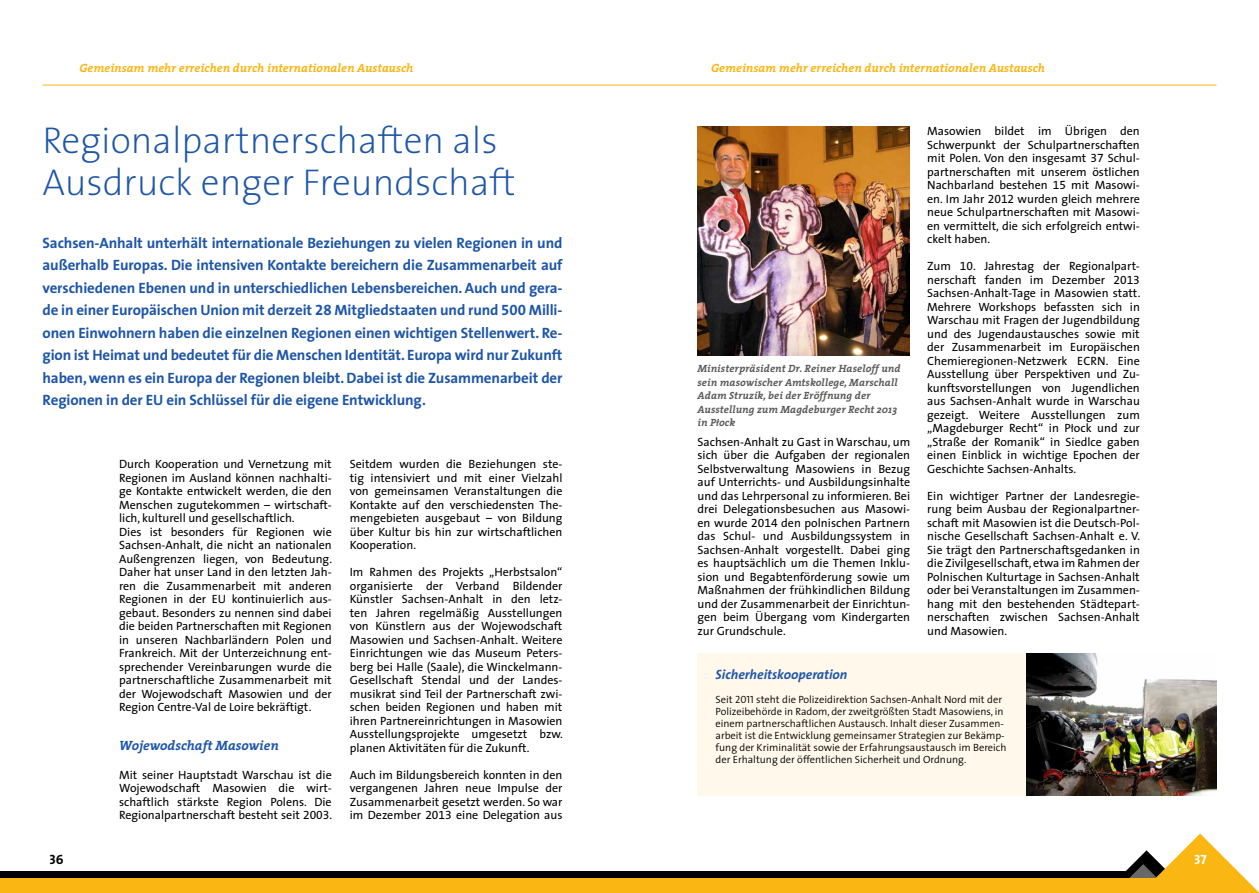
<style>
.page{position:relative;width:1259px;height:893px;background:#fff}
.page>*{position:absolute;margin:0;border:0;box-sizing:border-box;transform-origin:0 0}
.t1{font:200 37.5px/42px "The Sans";color:#1e56a8}
.t2{font:700 15px/22.5px "The Sans";letter-spacing:-.01em;color:#1e56a8;text-align:justify}
.t3{font:italic 700 13.5px "The Sans";color:#1e56a8}
.t4{font:italic 700 13.5px "The Serif";color:#1e56a8}
.t5{font:13.5px "The Sans Bold Caps";color:#000}
.t6{font:13.5px "The Sans Bold Caps";color:#fff}
.t7{font:12px/13.5px "The Sans";color:#000;text-align:justify}
.t8{font:italic 700 12px "The Serif";color:#fab613}
.t9{font:300 10.5px/12px "The Sans";color:#000}
.t10{font:italic 700 10.5px/13.5px "The Serif";letter-spacing:.005em;color:#5b5b5a}
.s1{font-family:"The Sans Bold Expert";font-weight:400}
.s2{font-family:"The Sans Expert"}
.s3{font-family:"Calibri"}
.s4{font-family:"The Sans Semi Light Caps";font-weight:400}
</style>
<div class="page">
<hr style="left:43px;top:85px;width:1173px;height:1px;background:#fab613">
<div style="left:0;top:871px;width:1221px;height:22px;background:#000"></div>
<svg style="left:1126px;top:833px;width:133px;height:60px"></svg>
<div style="left:0;top:878px;width:1221px;height:15px;background:#fab613"></div>
<img style="left:697px;top:126px;width:212px;height:230px">
<div style="left:697px;top:653px;width:519px;height:143px;background:#fff8eb"></div>
<img style="left:1026px;top:653px;width:190px;height:143px">
<p class="t8" style="left:80px;top:58px;width:335px">Gemeinsam mehr erreichen durch internationalen Austausch</p>
<p class="t8" style="left:711px;top:58px;width:335px">Gemeinsam mehr erreichen durch internationalen Austausch</p>
<h1 class="t1" style="left:43px;top:118px;width:474px">Regionalpartnerschaften als<br>Ausdruck enger Freundschaft</h1>
<p class="t2" style="left:43px;top:231px;width:522px">Sachsen-Anhalt unterhält internationale Beziehungen zu vielen Regionen in und außerhalb Europas. Die intensiven Kontakte bereichern die Zusammenarbeit auf verschiedenen Ebenen und in unterschiedlichen Lebensbereichen. Auch und gera&shy;de in einer Europäischen Union mit derzeit <span class="s1">28</span> Mitgliedstaaten und rund <span class="s1">500</span> Milli&shy;onen Einwohnern haben die einzelnen Regionen einen wichtigen Stellenwert. Re&shy;gion ist Heimat und bedeutet für die Menschen Identität. Europa wird nur Zukunft haben, wenn es ein Europa der Regionen bleibt. Dabei ist die Zusammenarbeit der Regionen in der EU ein Schlüssel für die eigene Entwicklung.</p>
<p class="t7" style="left:119px;top:457px;width:215px;text-align:left">Durch Kooperation und Vernetzung mit Regionen im Ausland können nachhalti&shy;ge Kontakte entwickelt werden, die den Menschen zugutekommen – wirtschaft&shy;lich, kulturell und gesellschaftlich.<br>Dies ist besonders für Regionen wie Sachsen-Anhalt, die nicht an nationalen Außengrenzen liegen, von Bedeutung.<br>Daher hat unser Land in den letzten Jah&shy;ren die Zusammenarbeit mit anderen Regionen in der EU kontinuierlich aus&shy;gebaut. Besonders zu nennen sind dabei die beiden Partnerschaften mit Regionen in unseren Nachbarländern Polen und Frankreich. Mit der U nterzeichnung ent&shy;sprechender Vereinbarungen wurde die partnerschaftliche Zusammenarbeit mit der Wojewodschaft Masowien und der Region Centre-Val de Loire bekräftigt.</p>
<p class="t4" style="left:119px;top:734px;width:161px">Wojewodschaft Masowien</p>
<p class="t7" style="left:119px;top:767px;width:215px">Mit seiner Hauptstadt Warschau ist die Wojewodschaft Masowien die wirt&shy;schaftlich stärkste Region Polens. Die Regionalpartnerschaft besteht seit <span class="s2">2003</span>.</p>
<p class="t7" style="left:350px;top:457px;width:214px">Seitdem wurden die Beziehungen ste&shy;tig intensiviert und mit einer Vielzahl von gemeinsamen Veranstaltungen die Kontakte auf den verschiedensten The&shy;mengebieten ausgebaut – von Bildung über Kultur bis hin zur wirtschaftlichen Kooperation.</p>
<p class="t7" style="left:350px;top:565px;width:215px">Im Rahmen des Projekts „Herbstsalon“ organisierte der Verband Bildender Künstler Sachsen-Anhalt in den letz&shy;ten Jahren regelmäßig Ausstellungen von Künstlern aus der Wojewodschaft Masowien und Sachsen-Anhalt. Weitere Einrichtungen wie das Museum Peters&shy;berg bei Halle (Saale), die Winckelmann-Gesellschaft Stendal und der Landes&shy;musikrat sind Teil der Partnerschaft zwi&shy;schen beiden Regionen und haben mit ihren Partnereinrichtungen in Masowien Ausstellungsprojekte umgesetzt bzw. planen Aktivitäten für die Zukunft.</p>
<p class="t7" style="left:350px;top:767px;width:214px">Auch im Bildungsbereich konnten in den vergangenen Jahren neue Impulse der Zusammenarbeit gesetzt werden. So war im Dezember <span class="s2">2013</span> eine Delegation aus</p>
<p class="t10" style="left:697px;top:362px;width:205px">Ministerpräsident Dr. Reiner Haseloff und sein masowischer Amtskollege, Marschall Adam Struzik, bei der Eröffnung der Ausstellung zum Magdeburger Recht 2013 in P<span class="s3">ł</span>ock</p>
<p class="t7" style="left:697px;top:434px;width:214px">Sachsen-Anhalt zu Gast in Warschau, um sich über die Aufgaben der regionalen Selbstverwaltung Masowiens in Bezug auf U nterrichts- und Ausbildungsinhalte und das Lehrpersonal zu informieren. Bei drei Delegationsbesuchen aus Masowi&shy;en wurde <span class="s2">2014</span> den polnischen Partnern das Schul- und Ausbildungssystem in Sachsen-Anhalt vorgestellt. Dabei ging es hauptsächlich um die Themen Inklu&shy;sion und Begabtenförderung sowie um Maßnahmen der frühkindlichen Bildung und der Zusammenarbeit der Einrichtun&shy;gen beim Übergang vom Kindergarten zur Grundschule.</p>
<p class="t7" style="left:927px;top:124px;width:214px">Masowien bildet im Übrigen den Schwerpunkt der Schulpartnerschaften mit Polen. Von den insgesamt <span class="s2">37</span> Schul&shy;partnerschaften mit unserem östlichen Nachbarland bestehen <span class="s2">15</span> mit Masowi&shy;en. Im Jahr <span class="s2">2012</span> wurden gleich mehrere neue Schulpartnerschaften mit Masowi&shy;en vermittelt, die sich erfolgreich entwi&shy;ckelt haben.</p>
<p class="t7" style="left:927px;top:259px;width:215px">Zum <span class="s2">10</span>. Jahrestag der Regionalpart&shy;nerschaft fanden im Dezember <span class="s2">2013<br></span>Sachsen-Anhalt-Tage in Masowien statt.<br>Mehrere Workshops befassten sich in Warschau mit Fragen der Jugendbildung und des Jugendaustausches sowie mit der Zusammenarbeit im Europäischen Chemieregionen-Netzwerk ECRN. Eine Ausstellung über Perspektiven und Zu&shy;kunftsvorstellungen von Jugendlichen aus Sachsen-Anhalt wurde in Warschau gezeigt. Weitere Ausstellungen zum „Magdeburger Recht“ in P<span class="s3">ł</span>ock und zur „Straße der Romanik“ in Siedlce gaben einen Einblick in wichtige Epochen der Geschichte Sachsen-Anhalts.</p>
<p class="t7" style="left:927px;top:488px;width:215px">Ein wichtiger Partner der Landesregie&shy;rung beim Ausbau der Regionalpartner&shy;schaft mit Masowien ist die Deutsch-Pol&shy;nische Gesellschaft Sachsen-Anhalt e. V.<br>Sie trägt den Partnerschaftsgedanken in die Zivilgesellschaft, etwa im Rahmen der Polnischen Kulturtage in Sachsen-Anhalt oder bei Veranstaltungen im Zusammen&shy;hang mit den bestehenden Städtepart&shy;nerschaften zwischen Sachsen-Anhalt und Masowien.</p>
<p class="t3" style="left:715px;top:664px;width:133px">Sicherheitskooperation</p>
<p class="t9" style="left:715px;top:694px;width:292px">Seit <span class="s4">2011</span> steht die Polizeidirektion Sachsen-Anhalt Nord mit der Polizeibehörde in Radom, der zweitgrößten Stadt Masowiens, in einem partnerschaftlichen Austausch. Inhalt dieser Zusammen&shy;arbeit ist die Entwicklung gemeinsamer Strategien zur Bekämp&shy;fung der Kriminalität sowie der Erfahrungsaustausch im Bereich der Erhaltung der öffentlichen Sicherheit und Ordnung.</p>
<p class="t5" style="left:49px;top:848px;width:16px">36</p>
<p class="t6" style="left:1194px;top:848px;width:14px">37</p>
</div>
